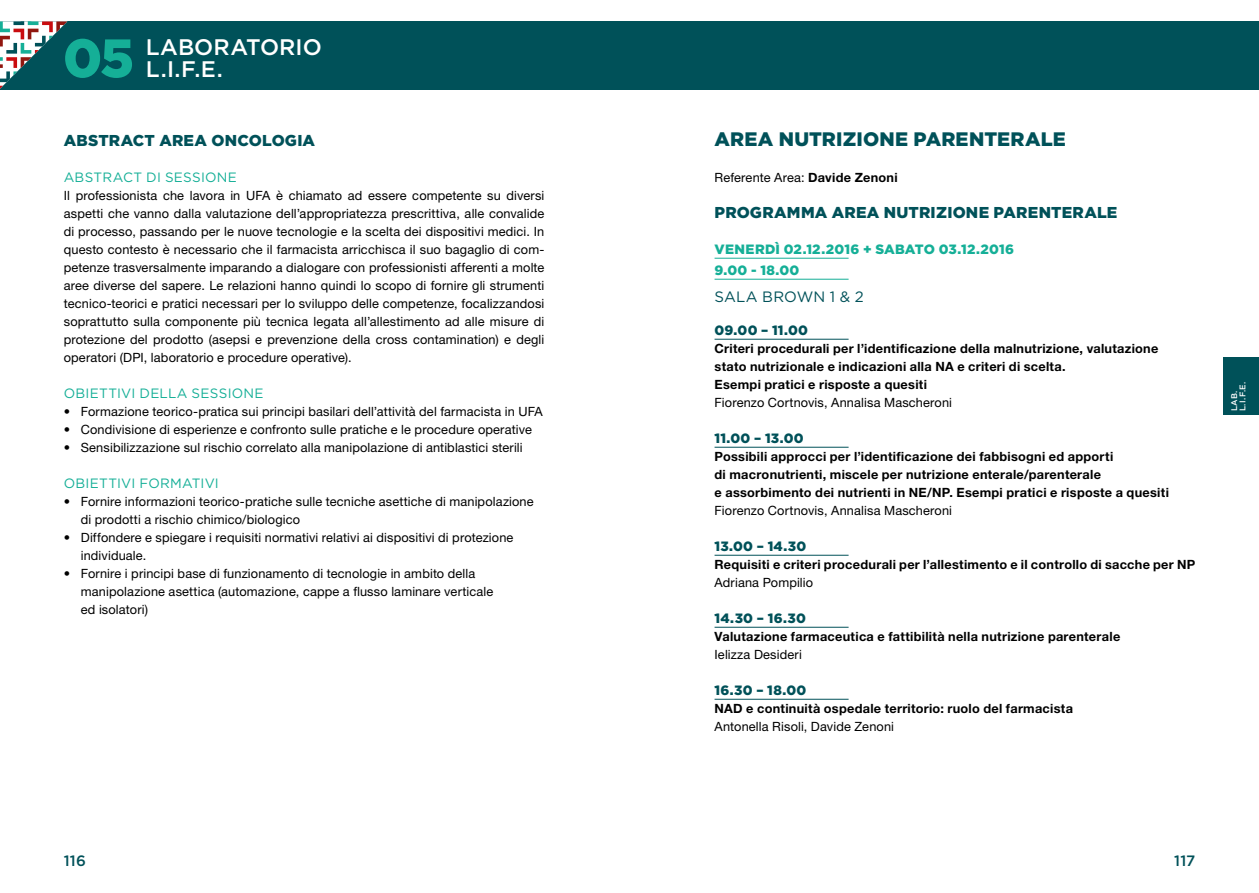
<style>
.page{position:relative;width:1259px;height:893px;background:#fff}
.page>*{position:absolute;margin:0;border:0;box-sizing:border-box;transform-origin:0 0}
.t1{font:900 54px "Gotham";color:#15af97}
.t2{font:500 22.5px "Gotham";color:#fff}
.Nome_Sala_Blu{font:900 19.5px "Gotham";letter-spacing:.01em;color:#005159}
.Corpo{font:900 15.75px "Gotham";letter-spacing:.015em;color:#005159}
.SubTipo_Sessione_Blu{font:900 15.75px "Gotham";letter-spacing:.01em;color:#005159}
.Corpo-2{font:15px "Gotham";letter-spacing:.01em;color:#005159}
.t3{font:500 15px "Gotham";letter-spacing:.005em;color:#005159}
.SubTipo_Sessione_Azz{font:13.5px "Gotham";letter-spacing:.02em;color:#15af97}
.Orario_Blu{font:900 13.5px "Gotham";letter-spacing:.015em;color:#005159}
.Orario_Azzurro{font:900 13.5px "Gotham";letter-spacing:.015em;color:#15af97}
.Corpo-3{font:12.75px/18px "Helvetica Neue LT Std";letter-spacing:.01em;color:#000}
.Corpo-4{font:700 12.75px "Helvetica Neue LT Std";letter-spacing:.02em;color:#000}
.t4{font:500 8.25px/8.2px "Gotham";color:#fff}
.s1{font-weight:700}
</style>
<div class="page">
<div style="left:0;top:21px;width:1259px;height:68px;background:#005159"></div>
<svg style="left:0;top:21px;width:67px;height:68px"></svg>
<div style="left:1223px;top:357px;width:36px;height:57px;background:#005159"></div>
<hr style="left:714px;top:258px;width:134px;height:1px;background:#15af97">
<hr style="left:714px;top:279px;width:134px;height:1px;background:#15af97">
<hr style="left:714px;top:339px;width:134px;height:1px;background:#005159">
<hr style="left:714px;top:447px;width:134px;height:1px;background:#005159">
<hr style="left:714px;top:555px;width:134px;height:1px;background:#005159">
<hr style="left:714px;top:627px;width:134px;height:1px;background:#005159">
<hr style="left:714px;top:699px;width:134px;height:1px;background:#005159">
<h1 class="t1" style="left:63px;top:21px;width:73px">05</h1>
<h2 class="t2" style="left:146px;top:32px;width:177px">LABORATORIO</h2>
<h2 class="t2" style="left:146px;top:54px;width:78px">L.I.F.E.</h2>
<p class="SubTipo_Sessione_Blu" style="left:64px;top:129px;width:253px">ABSTRACT AREA ONCOLOGIA</p>
<p class="SubTipo_Sessione_Azz" style="left:64px;top:168px;width:175px">ABSTRACT DI SESSIONE</p>
<p class="Corpo-3" style="left:64px;top:186px;width:482px;text-align:justify">Il professionista che lavora in UFA è chiamato ad essere competente su diversi aspetti che vanno dalla valutazione dell’appropriatezza prescrittiva, alle convalide di processo, passando per le nuove tecnologie e la scelta dei dispositivi medici. In questo contesto è necessario che il farmacista arricchisca il suo bagaglio di com&shy;petenze trasversalmente imparando a dialogare con professionisti afferenti a molte aree diverse del sapere. Le relazioni hanno quindi lo scopo di fornire gli strumenti tecnico-teorici e pratici necessari per lo sviluppo delle competenze, focalizzandosi soprattutto sulla componente più tecnica legata all’allestimento ad alle misure di protezione del prodotto (asepsi e prevenzione della cross contamination) e degli operatori (DPI, laboratorio e procedure operative).</p>
<p class="SubTipo_Sessione_Azz" style="left:64px;top:384px;width:201px">OBIETTIVI DELLA SESSIONE</p>
<p class="Corpo-3" style="left:64px;top:402px;width:480px">• Formazione teorico-pratica sui principi basilari dell’attività del farmacista in UFA</p>
<p class="Corpo-3" style="left:64px;top:420px;width:469px">• Condivisione di esperienze e confronto sulle pratiche e le procedure operative</p>
<p class="Corpo-3" style="left:64px;top:438px;width:460px">• Sensibilizzazione sul rischio correlato alla manipolazione di antiblastici sterili</p>
<p class="SubTipo_Sessione_Azz" style="left:64px;top:474px;width:157px">OBIETTIVI FORMATIVI</p>
<p class="Corpo-3" style="left:81px;top:492px;width:454px;text-indent:-17px">• Fornire informazioni teorico-pratiche sulle tecniche asettiche di manipolazione di prodotti a rischio chimico/biologico</p>
<p class="Corpo-3" style="left:81px;top:528px;width:434px;text-indent:-17px">• Diffondere e spiegare i requisiti normativi relativi ai dispositivi di protezione individuale.</p>
<p class="Corpo-3" style="left:81px;top:564px;width:414px;text-indent:-17px">• Fornire i principi base di funzionamento di tecnologie in ambito della manipolazione asettica (automazione, cappe a flusso laminare verticale</p>
<p class="Corpo-3" style="left:81px;top:600px;width:69px">ed isolatori)</p>
<p class="Nome_Sala_Blu" style="left:714px;top:125px;width:353px">AREA NUTRIZIONE PARENTERALE</p>
<p class="Corpo-3" style="left:714px;top:168px;width:185px">Referente Area: <span class="s1">Davide Zenoni</span></p>
<p class="Corpo" style="left:714px;top:201px;width:404px">PROGRAMMA AREA NUTRIZIONE PARENTERALE</p>
<p class="Orario_Azzurro" style="left:714px;top:239px;width:301px">VENERDÌ 02.12.2016 + SABATO 03.12.2016</p>
<p class="Orario_Azzurro" style="left:714px;top:260px;width:86px">9.00 - 18.00</p>
<p class="Corpo-2" style="left:714px;top:287px;width:151px">SALA BROWN 1 &amp; 2</p>
<p class="Orario_Blu" style="left:714px;top:320px;width:95px">09.00 – 11.00</p>
<p class="Corpo-4" style="left:714px;top:340px;width:445px">Criteri procedurali per l’identificazione della malnutrizione, valutazione</p>
<p class="Corpo-4" style="left:714px;top:358px;width:352px">stato nutrizionale e indicazioni alla NA e criteri di scelta.</p>
<p class="Corpo-4" style="left:714px;top:376px;width:214px">Esempi pratici e risposte a quesiti</p>
<p class="Corpo-3" style="left:714px;top:393px;width:239px">Fiorenzo Cortnovis, Annalisa Mascheroni</p>
<p class="Orario_Blu" style="left:714px;top:428px;width:91px">11.00 – 13.00</p>
<p class="Corpo-4" style="left:714px;top:448px;width:400px">Possibili approcci per l’identificazione dei fabbisogni ed apporti</p>
<p class="Corpo-4" style="left:714px;top:466px;width:388px">di macronutrienti, miscele per nutrizione enterale/parenterale</p>
<p class="Corpo-4" style="left:714px;top:484px;width:456px">e assorbimento dei nutrienti in NE/NP. Esempi pratici e risposte a quesiti</p>
<p class="Corpo-3" style="left:714px;top:501px;width:239px">Fiorenzo Cortnovis, Annalisa Mascheroni</p>
<p class="Orario_Blu" style="left:714px;top:536px;width:93px">13.00 – 14.30</p>
<p class="Corpo-4" style="left:714px;top:556px;width:482px">Requisiti e criteri procedurali per l’allestimento e il controllo di sacche per NP</p>
<p class="Corpo-3" style="left:714px;top:573px;width:100px">Adriana Pompilio</p>
<p class="Orario_Blu" style="left:714px;top:608px;width:93px">14.30 – 16.30</p>
<p class="Corpo-4" style="left:714px;top:628px;width:407px">Valutazione farmaceutica e fattibilità nella nutrizione parenterale</p>
<p class="Corpo-3" style="left:714px;top:645px;width:89px">Ielizza Desideri</p>
<p class="Orario_Blu" style="left:714px;top:680px;width:93px">16.30 – 18.00</p>
<p class="Corpo-4" style="left:714px;top:700px;width:360px">NAD e continuità ospedale territorio: ruolo del farmacista</p>
<p class="Corpo-3" style="left:714px;top:717px;width:181px">Antonella Risoli, Davide Zenoni</p>
<p class="t4" style="left:1230px;top:411px;width:31px;rotate:-90deg">LAB.<br>L.I.F.E.</p>
<p class="t3" style="left:64px;top:850px;width:24px">116</p>
<p class="t3" style="left:1174px;top:850px;width:22px">117</p>
</div>
